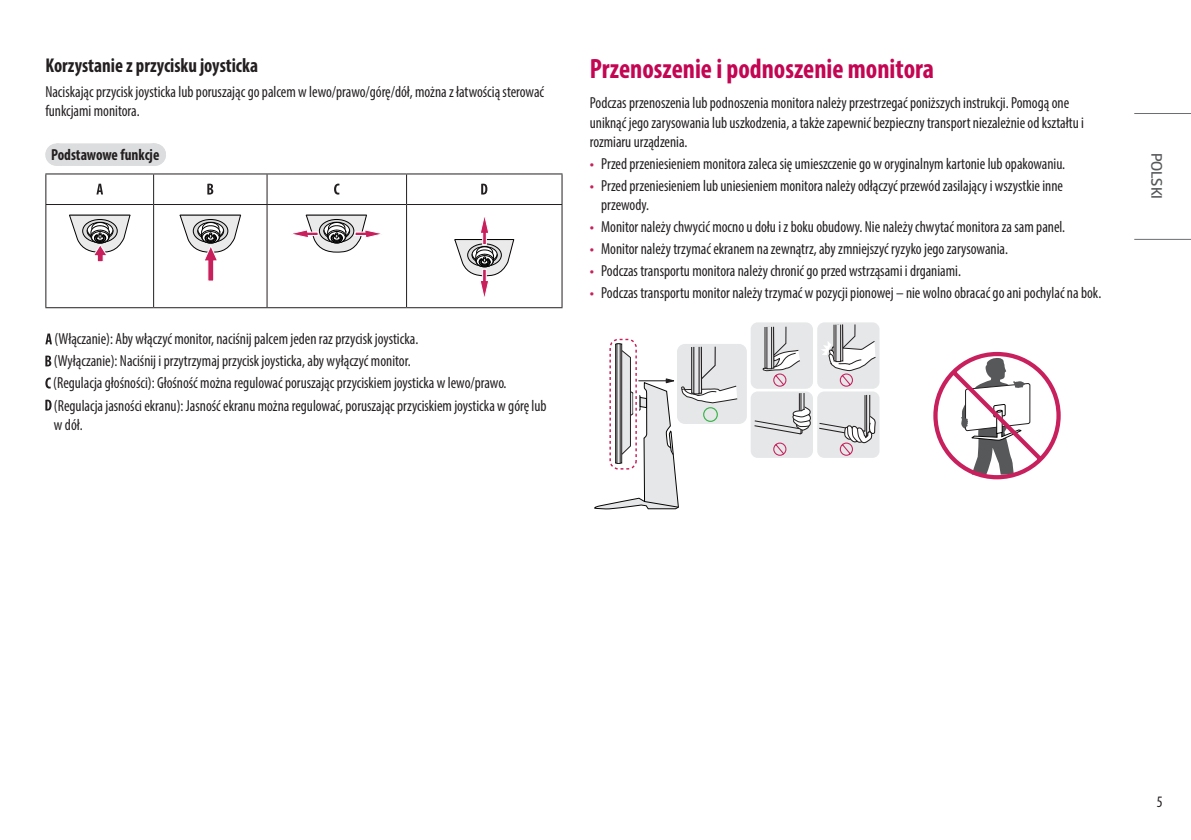
<style>
.page{position:relative;width:1191px;height:840px;background:#fff}
.page>*{position:absolute;margin:0;border:0;box-sizing:border-box;transform-origin:0 0}
.Title2{font:700 condensed 28px "Myriad Pro";color:#c30552;scale:.95 1}
.Title3{font:700 condensed 20px "Myriad Pro";color:#231f20;scale:.95 1}
.Body{font:condensed 16px/19.2px "Myriad Pro";color:#231f20;scale:.95 1}
.Gray_Title{font:700 condensed 16px "Myriad Pro";color:#231f20;scale:.95 1}
.t1{font:300 16px "LG Smart";color:#57585a;scale:.95 1}
.s1{font-family:"LG Smart";font-stretch:normal;color:#c8205d}
</style>
<div class="page">
<hr style="left:1134px;top:113px;width:57px;height:1px;background:#6c6d70">
<hr style="left:1134px;top:239px;width:57px;height:1px;background:#6c6d70">
<div style="left:56px;top:143px;width:98px;height:22px;background:#e9e9ea"></div>
<div style="left:56px;top:144px;width:98px;height:22px;background:#dcdddf"></div>
<svg style="left:153px;top:143px;width:2px;height:23px"></svg>
<hr style="left:45px;top:173px;width:109px;height:1px;background:#231f20">
<hr style="left:45px;top:174px;width:1px;height:30px;background:#231f20">
<hr style="left:154px;top:173px;width:113px;height:1px;background:#231f20">
<hr style="left:153px;top:174px;width:1px;height:30px;background:#231f20">
<hr style="left:267px;top:173px;width:139px;height:1px;background:#231f20">
<hr style="left:266px;top:174px;width:1px;height:30px;background:#231f20">
<hr style="left:406px;top:173px;width:156px;height:1px;background:#231f20">
<hr style="left:406px;top:174px;width:1px;height:30px;background:#231f20">
<hr style="left:561px;top:174px;width:1px;height:30px;background:#231f20">
<hr style="left:45px;top:204px;width:109px;height:1px;background:#231f20">
<hr style="left:45px;top:205px;width:1px;height:102px;background:#231f20">
<hr style="left:154px;top:204px;width:113px;height:1px;background:#231f20">
<hr style="left:153px;top:205px;width:1px;height:102px;background:#231f20">
<hr style="left:267px;top:204px;width:139px;height:1px;background:#231f20">
<hr style="left:266px;top:205px;width:1px;height:102px;background:#231f20">
<hr style="left:406px;top:204px;width:156px;height:1px;background:#231f20">
<hr style="left:406px;top:205px;width:1px;height:102px;background:#231f20">
<hr style="left:561px;top:205px;width:1px;height:102px;background:#231f20">
<hr style="left:45px;top:307px;width:109px;height:1px;background:#231f20">
<hr style="left:154px;top:307px;width:113px;height:1px;background:#231f20">
<hr style="left:267px;top:307px;width:139px;height:1px;background:#231f20">
<hr style="left:406px;top:307px;width:156px;height:1px;background:#231f20">
<svg style="left:96px;top:183px;width:7px;height:11px"></svg>
<svg style="left:207px;top:183px;width:6px;height:11px"></svg>
<svg style="left:334px;top:183px;width:5px;height:11px"></svg>
<svg style="left:481px;top:183px;width:6px;height:11px"></svg>
<svg style="left:69px;top:214px;width:62px;height:48px"></svg>
<svg style="left:179px;top:214px;width:62px;height:67px"></svg>
<svg style="left:292px;top:214px;width:90px;height:39px"></svg>
<svg style="left:454px;top:217px;width:60px;height:80px"></svg>
<svg style="left:45px;top:333px;width:7px;height:11px"></svg>
<svg style="left:45px;top:355px;width:6px;height:11px"></svg>
<svg style="left:45px;top:377px;width:6px;height:11px"></svg>
<svg style="left:45px;top:399px;width:7px;height:11px"></svg>
<div style="left:677px;top:344px;width:70px;height:79px;background:#e6e7e9;border-radius:8px"></div>
<div style="left:750px;top:322px;width:63px;height:66px;background:#e6e7e9;border-radius:7px"></div>
<div style="left:817px;top:322px;width:62px;height:66px;background:#e6e7e9;border-radius:7px"></div>
<div style="left:750px;top:391px;width:63px;height:66px;background:#e6e7e9;border-radius:7px"></div>
<div style="left:817px;top:391px;width:62px;height:66px;background:#e6e7e9;border-radius:7px"></div>
<svg style="left:753px;top:322px;width:123px;height:134px"></svg>
<svg style="left:594px;top:338px;width:144px;height:171px"></svg>
<svg style="left:933px;top:352px;width:127px;height:127px"></svg>
<p class="Title3" style="left:45px;top:53px;width:225px">Korzystanie z przycisku joysticka</p>
<p class="Body" style="left:45px;top:81px;width:526px">Naciskając przycisk joysticka lub poruszając go palcem w lewo/prawo/górę/dół, można z łatwością sterować funkcjami monitora.</p>
<p class="Gray_Title" style="left:51px;top:144px;width:116px">Podstawowe funkcje</p>
<p class="Body" style="left:54px;top:329px;width:384px">(Włączanie): Aby włączyć monitor, naciśnij palcem jeden raz przycisk joysticka.</p>
<p class="Body" style="left:54px;top:351px;width:377px">(Wyłączanie): Naciśnij i przytrzymaj przycisk joysticka, aby wyłączyć monitor.</p>
<p class="Body" style="left:53px;top:373px;width:479px">(Regulacja głośności): Głośność można regulować poruszając przyciskiem joysticka w lewo/prawo.</p>
<p class="Body" style="left:54px;top:395px;width:520px">(Regulacja jasności ekranu): Jasność ekranu można regulować, poruszając przyciskiem joysticka w górę lub w dół.</p>
<p class="Title2" style="left:590px;top:51px;width:364px">Przenoszenie i podnoszenie monitora</p>
<p class="Body" style="left:590px;top:93px;width:521px">Podczas przenoszenia lub podnoszenia monitora należy przestrzegać poniższych instrukcji. Pomogą one uniknąć jego zarysowania lub uszkodzenia, a także zapewnić bezpieczny transport niezależnie od kształtu i rozmiaru urządzenia.</p>
<p class="Body" style="left:590px;top:154px;width:502px"><span class="s1">•</span> Przed przeniesieniem monitora zaleca się umieszczenie go w oryginalnym kartonie lub opakowaniu.</p>
<p class="Body" style="left:601px;top:176px;width:487px;text-indent:-11px"><span class="s1">•</span> Przed przeniesieniem lub uniesieniem monitora należy odłączyć przewód zasilający i wszystkie inne przewody.</p>
<p class="Body" style="left:590px;top:217px;width:502px"><span class="s1">•</span> Monitor należy chwycić mocno u dołu i z boku obudowy. Nie należy chwytać monitora za sam panel.</p>
<p class="Body" style="left:590px;top:239px;width:442px"><span class="s1">•</span> Monitor należy trzymać ekranem na zewnątrz, aby zmniejszyć ryzyko jego zarysowania.</p>
<p class="Body" style="left:590px;top:261px;width:392px"><span class="s1">•</span> Podczas transportu monitora należy chronić go przed wstrząsami i drganiami.</p>
<p class="Body" style="left:590px;top:283px;width:540px"><span class="s1">•</span> Podczas transportu monitor należy trzymać w pozycji pionowej – nie wolno obracać go ani pochylać na bok.</p>
<p class="t1" style="left:1167px;top:153px;width:50px;rotate:90deg">POLSKI</p>
<p class="Body" style="left:1156px;top:791px;width:8px">5</p>
</div>
